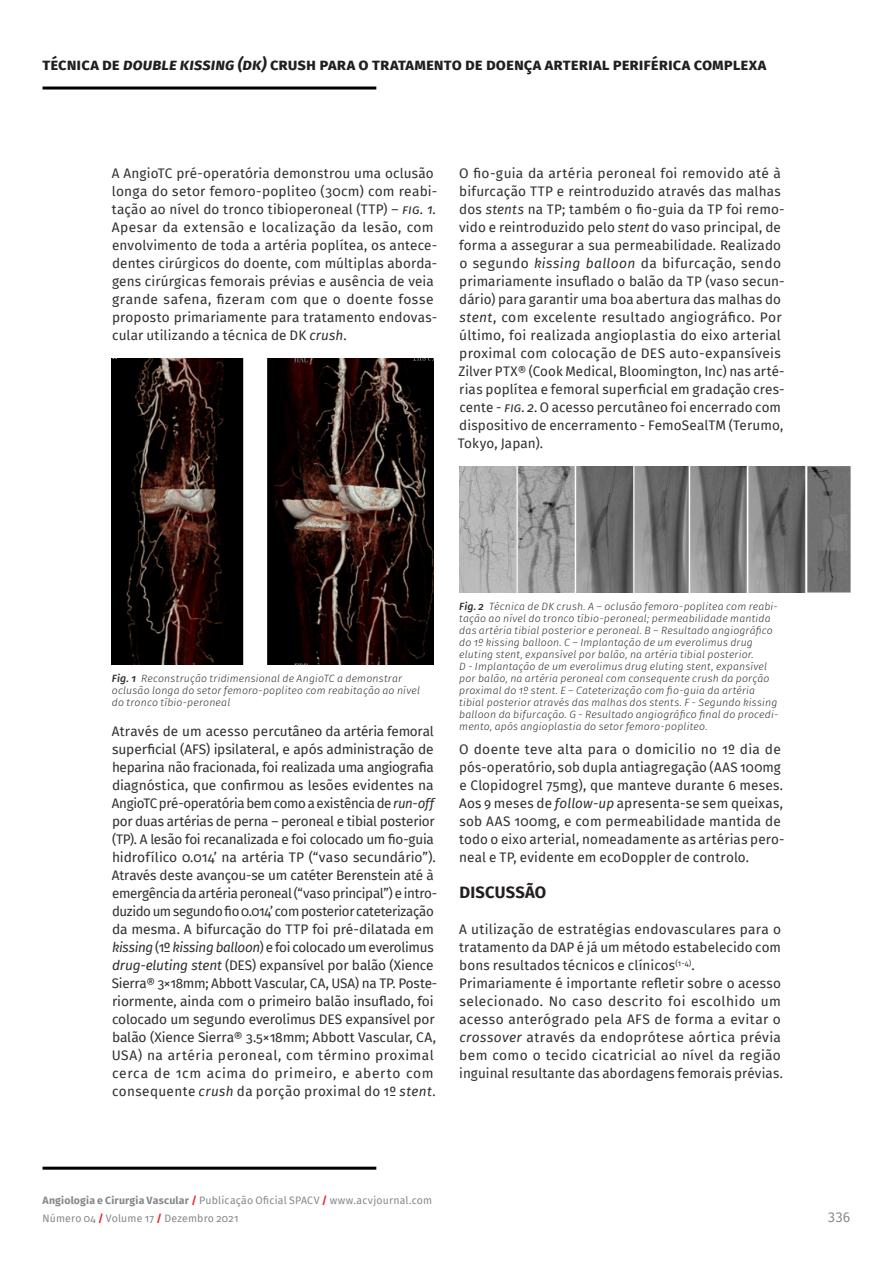
<style>
.page{position:relative;width:893px;height:1263px;background:#fff}
.page>*{position:absolute;margin:0;border:0;box-sizing:border-box;transform-origin:0 0}
._02__título_artigo_E{font:700 16.5px "Fira Sans";color:#231f20}
._05__subtítulos{font:700 16.5px "Fira Sans";letter-spacing:.01em;color:#231f20}
._06__miolo{font:13.5px/18px "Fira Sans";letter-spacing:.01em;color:#312f30}
._06__miolo-2{font:13.5px/18px "Fira Sans";letter-spacing:-.015em;color:#312f30}
.t1{font:13.5px "Fira Sans";color:#86888b}
._09__legendas{font:italic 300 10.5px/12px "Fira Sans";letter-spacing:.015em;color:#312f30}
.t2{font:10.5px/18px "Fira Sans";letter-spacing:.02em;color:#86888b}
.s1{font-style:italic}
.s2{font-weight:500}
.s3{font-weight:700}
.s4{font-weight:700;color:#e62b27}
</style>
<div class="page">
<hr style="left:43px;top:87px;width:333px;height:3px;background:#000">
<hr style="left:43px;top:1167px;width:333px;height:3px;background:#000">
<img style="left:459px;top:466px;width:391px;height:126px">
<img style="left:112px;top:358px;width:322px;height:306px">
<p class="_02__título_artigo_E" style="left:43px;top:50px;width:726px">TÉCNICA DE <span class="s1">DOUBLE KISSING (DK)</span> CRUSH PARA O TRATAMENTO DE DOENÇA ARTERIAL PERIFÉRICA COMPLEXA</p>
<p class="_06__miolo" style="left:112px;top:164px;width:327px">A AngioTC pré-operatória demonstrou uma oclusão longa do setor femoro-popliteo (30cm) com reabi&shy;tação ao nível do tronco tibioperoneal (TTP) – <span class="s1">Fig. 1</span>.<br>Apesar da extensão e localização da lesão, com envolvimento de toda a artéria poplítea, os antece&shy;dentes cirúrgicos do doente, com múltiplas aborda&shy;gens cirúrgicas femorais prévias e ausência de veia grande safena, fizeram com que o doente fosse proposto primariamente para tratamento endovas&shy;cular utilizando a técnica de DK <span class="s1">crush</span>.</p>
<p class="_06__miolo" style="left:458px;top:164px;width:328px">O fio-guia da artéria peroneal foi removido até à bifurcação TTP e reintroduzido através das malhas dos <span class="s1">stents</span> na TP; também o fio-guia da TP foi remo&shy;vido e reintroduzido pelo <span class="s1">stent</span> do vaso principal, de forma a assegurar a sua permeabilidade. Realizado o segundo <span class="s1">kissing balloon</span> da bifurcação, sendo primariamente insuflado o balão da TP (vaso secun&shy;dário) para garantir uma boa abertura das malhas do <span class="s1">stent</span>, com excelente resultado angiográfico. Por último, foi realizada angioplastia do eixo arterial proximal com colocação de DES auto-expansíveis Zilver PTX® (Cook Medical, Bloomington, Inc) nas arté&shy;rias poplítea e femoral superficial em gradação cres&shy;cente - <span class="s1">Fig. 2</span>. O acesso percutâneo foi encerrado com dispositivo de encerramento - FemoSealTM (Terumo, Tokyo, Japan).</p>
<p class="_09__legendas" style="left:112px;top:672px;width:309px"><span class="s2">Fig. 1</span> Reconstrução tridimensional de AngioTC a demonstrar oclusão longa do setor femoro-popliteo com reabitação ao nível do tronco tíbio-peroneal</p>
<p class="_06__miolo-2" style="left:112px;top:722px;width:327px">Através de um acesso percutâneo da artéria femoral superficial (AFS) ipsilateral, e após administração de heparina não fracionada, foi realizada uma angiografia diagnóstica, que confirmou as lesões evidentes na AngioTC pré-operatória bem como a existência de <span class="s1">run-off </span>por duas artérias de perna – peroneal e tibial posterior (TP). A lesão foi recanalizada e foi colocado um fio-guia hidrofílico 0.014’ na artéria TP (“vaso secundário”).<br>Através deste avançou-se um catéter Berenstein até à emergência da artéria peroneal (“vaso principal”) e intro&shy;duzido um segundo fio 0.014’ com posterior cateterização da mesma. A bifurcação do TTP foi pré-dilatada em <span class="s1">kissing</span> (1º <span class="s1">kissing balloon</span>) e foi colocado um everolimus <span class="s1">drug-eluting stent</span> (DES) expansível por balão (Xience Sierra® 3×18mm; Abbott Vascular, CA, USA) na TP. Poste&shy;riormente, ainda com o primeiro balão insuflado, foi colocado um segundo everolimus DES expansível por balão (Xience Sierra® 3.5×18mm; Abbott Vascular, CA, USA) na artéria peroneal, com término proximal cerca de 1cm acima do primeiro, e aberto com consequente <span class="s1">crush</span> da porção proximal do 1º <span class="s1">stent</span>.</p>
<p class="_09__legendas" style="left:459px;top:600px;width:320px"><span class="s2">Fig. 2</span> Técnica de DK crush. A – oclusão femoro-poplitea com reabi&shy;tação ao nível do tronco tíbio-peroneal; permeabilidade mantida das artéria tibial posterior e peroneal. B – Resultado angiográfico do 1º kissing balloon. C – Implantação de um everolimus drug eluting stent, expansível por balão, na artéria tibial posterior.<br>D - Implantação de um everolimus drug eluting stent, expansível por balão, na artéria peroneal com consequente crush da porção proximal do 1º stent. E – Cateterização com fio-guia da artéria tibial posterior através das malhas dos stents. F - Segundo kissing balloon da bifurcação. G - Resultado angiográfico final do procedi&shy;mento, após angioplastia do setor femoro-popliteo.</p>
<p class="_06__miolo" style="left:459px;top:740px;width:327px">O doente teve alta para o domicilio no 1º dia de pós-operatório, sob dupla antiagregação (AAS 100mg e Clopidogrel 75mg), que manteve durante 6 meses.<br>Aos 9 meses de <span class="s1">follow-up</span> apresenta-se sem queixas, sob AAS 100mg, e com permeabilidade mantida de todo o eixo arterial, nomeadamente as artérias pero&shy;neal e TP, evidente em ecoDoppler de controlo.</p>
<p class="_05__subtítulos" style="left:460px;top:878px;width:88px">DISCUSSÃO</p>
<p class="_06__miolo" style="left:459px;top:920px;width:323px;text-align:justify">A utilização de estratégias endovasculares para o tratamento da DAP é já um método estabelecido com bons resultados técnicos e clínicos<sup>(1-4)</sup>.</p>
<p class="_06__miolo" style="left:459px;top:974px;width:325px">Primariamente é importante refletir sobre o acesso selecionado. No caso descrito foi escolhido um acesso anterógrado pela AFS de forma a evitar o <span class="s1">crossover</span> através da endoprótese aórtica prévia bem como o tecido cicatricial ao nível da região inguinal resultante das abordagens femorais prévias.</p>
<p class="t2" style="left:43px;top:1191px;width:391px"><span class="s3">Angiologia e Cirurgia Vascular</span> <span class="s4">/</span> Publicação Oficial SPACV <span class="s4">/</span> www.acvjournal.com<br>Número 04 <span class="s4">/</span> Volume 17 <span class="s4">/</span> Dezembro 2021</p>
<p class="t1" style="left:828px;top:1207px;width:24px">336</p>
</div>
